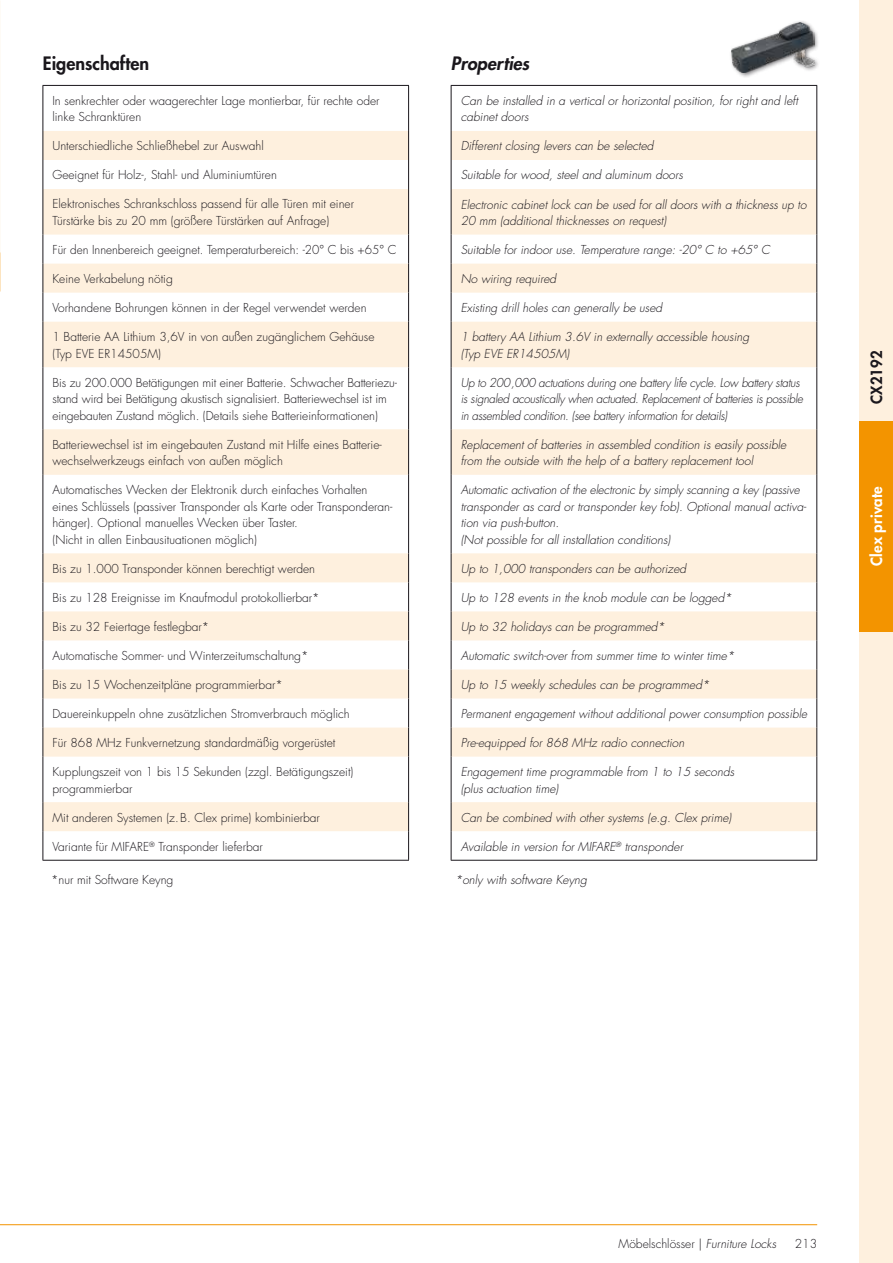
<style>
.page{position:relative;width:893px;height:1263px;background:#fff}
.page>*{position:absolute;margin:0;border:0;box-sizing:border-box;transform-origin:0 0}
.t1{font:800 18px "Futura Std";color:#1a171c}
.t2{font:italic 800 18px "Futura Std";color:#1a171c}
.t3{font:800 15px "Futura Std";letter-spacing:.01em;color:#fff}
.t4{font:800 15px "Futura Std";letter-spacing:.01em;color:#1a171c}
.t5{font:300 12px/16.5px "Futura Std";color:#1a171c}
.t6{font:italic 300 12px/16.5px "Futura Std";color:#1a171c}
.t7{font:italic 300 12px/16.5px "Futura Std";letter-spacing:-.02em;color:#1a171c;scale:.96 1}
.s1{font-style:italic}
</style>
<div class="page">
<div style="left:859px;top:0;width:34px;height:1263px;background:#fef0de"></div>
<div style="left:859px;top:421px;width:34px;height:210px;background:#f39400"></div>
<hr style="left:0;top:1224px;width:817px;height:1px;background:#f39400">
<svg style="left:452px;top:131px;width:364px;height:700px"></svg>
<hr style="left:451px;top:85px;width:366px;height:1px;background:#1a171c">
<hr style="left:451px;top:86px;width:1px;height:45px;background:#1a171c">
<svg style="left:451px;top:131px;width:1px;height:58px"></svg>
<hr style="left:451px;top:189px;width:1px;height:46px;background:#1a171c">
<svg style="left:451px;top:235px;width:1px;height:87px"></svg>
<hr style="left:451px;top:322px;width:1px;height:45px;background:#1a171c">
<hr style="left:451px;top:367px;width:1px;height:62px;background:#1a171c">
<hr style="left:451px;top:429px;width:1px;height:46px;background:#1a171c">
<hr style="left:451px;top:475px;width:1px;height:78px;background:#1a171c">
<svg style="left:451px;top:553px;width:1px;height:174px"></svg>
<hr style="left:451px;top:727px;width:1px;height:30px;background:#1a171c">
<hr style="left:451px;top:757px;width:1px;height:45px;background:#1a171c">
<svg style="left:451px;top:802px;width:1px;height:58px"></svg>
<hr style="left:816px;top:86px;width:1px;height:45px;background:#1a171c">
<svg style="left:816px;top:131px;width:1px;height:58px"></svg>
<hr style="left:816px;top:189px;width:1px;height:46px;background:#1a171c">
<svg style="left:816px;top:235px;width:1px;height:87px"></svg>
<hr style="left:816px;top:322px;width:1px;height:45px;background:#1a171c">
<hr style="left:816px;top:367px;width:1px;height:62px;background:#1a171c">
<hr style="left:816px;top:429px;width:1px;height:46px;background:#1a171c">
<hr style="left:816px;top:475px;width:1px;height:78px;background:#1a171c">
<svg style="left:816px;top:553px;width:1px;height:174px"></svg>
<hr style="left:816px;top:727px;width:1px;height:30px;background:#1a171c">
<hr style="left:816px;top:757px;width:1px;height:45px;background:#1a171c">
<svg style="left:816px;top:802px;width:1px;height:58px"></svg>
<hr style="left:451px;top:860px;width:366px;height:1px;background:#1a171c">
<svg style="left:44px;top:131px;width:364px;height:700px"></svg>
<hr style="left:43px;top:85px;width:366px;height:1px;background:#1a171c">
<hr style="left:43px;top:86px;width:1px;height:45px;background:#1a171c">
<svg style="left:43px;top:131px;width:1px;height:58px"></svg>
<hr style="left:43px;top:189px;width:1px;height:46px;background:#1a171c">
<svg style="left:43px;top:235px;width:1px;height:87px"></svg>
<hr style="left:43px;top:322px;width:1px;height:45px;background:#1a171c">
<hr style="left:43px;top:367px;width:1px;height:62px;background:#1a171c">
<hr style="left:43px;top:429px;width:1px;height:46px;background:#1a171c">
<hr style="left:43px;top:475px;width:1px;height:78px;background:#1a171c">
<svg style="left:43px;top:553px;width:1px;height:174px"></svg>
<hr style="left:43px;top:727px;width:1px;height:30px;background:#1a171c">
<hr style="left:43px;top:757px;width:1px;height:45px;background:#1a171c">
<svg style="left:43px;top:802px;width:1px;height:58px"></svg>
<hr style="left:43px;top:860px;width:366px;height:1px;background:#1a171c">
<hr style="left:408px;top:86px;width:1px;height:45px;background:#1a171c">
<svg style="left:408px;top:131px;width:1px;height:58px"></svg>
<hr style="left:408px;top:189px;width:1px;height:46px;background:#1a171c">
<svg style="left:408px;top:235px;width:1px;height:87px"></svg>
<hr style="left:408px;top:322px;width:1px;height:45px;background:#1a171c">
<hr style="left:408px;top:367px;width:1px;height:62px;background:#1a171c">
<hr style="left:408px;top:429px;width:1px;height:46px;background:#1a171c">
<hr style="left:408px;top:475px;width:1px;height:78px;background:#1a171c">
<svg style="left:408px;top:553px;width:1px;height:174px"></svg>
<hr style="left:408px;top:727px;width:1px;height:30px;background:#1a171c">
<hr style="left:408px;top:757px;width:1px;height:45px;background:#1a171c">
<svg style="left:408px;top:802px;width:1px;height:58px"></svg>
<div style="left:729px;top:20px;width:91px;height:59px;background:#1a171c;opacity:.6"></div>
<img style="left:731px;top:23px;width:83px;height:49px">
<h1 class="t1" style="left:43px;top:52px;width:108px">Eigenschaften</h1>
<h1 class="t2" style="left:451px;top:52px;width:80px">Properties</h1>
<p class="t5" style="left:52px;top:93px;width:329px">In senkrechter oder waagerechter Lage montierbar, für rechte oder linke Schranktüren</p>
<p class="t5" style="left:52px;top:138px;width:213px">Unterschiedliche Schließhebel zur Auswahl</p>
<p class="t5" style="left:52px;top:167px;width:226px">Geeignet für Holz-, Stahl- und Aluminiumtüren</p>
<p class="t5" style="left:52px;top:196px;width:303px">Elektronisches Schrankschloss passend für alle Türen mit einer<br>Türstärke bis zu 20 mm (größere Türstärken auf Anfrage)</p>
<p class="t5" style="left:52px;top:242px;width:346px">Für den Innenbereich geeignet. Temperaturbereich: -20° C bis +65° C</p>
<p class="t5" style="left:52px;top:271px;width:122px">Keine Verkabelung nötig</p>
<p class="t5" style="left:52px;top:300px;width:316px">Vorhandene Bohrungen können in der Regel verwendet werden</p>
<p class="t5" style="left:52px;top:329px;width:324px">1 Batterie AA Lithium 3,6V in von außen zugänglichem Gehäuse (Typ EVE ER14505M)</p>
<p class="t5" style="left:52px;top:374px;width:346px">Bis zu 200.000 Betätigungen mit einer Batterie. Schwacher Batteriezu&shy;stand wird bei Betätigung akustisch signalisiert. Batteriewechsel ist im eingebauten Zustand möglich. (Details siehe Batterieinformationen)</p>
<p class="t5" style="left:52px;top:436px;width:331px">Batteriewechsel ist im eingebauten Zustand mit Hilfe eines Batterie&shy;wechselwerkzeugs einfach von außen möglich</p>
<p class="t5" style="left:52px;top:482px;width:341px">Automatisches Wecken der Elektronik durch einfaches Vorhalten eines Schlüssels (passiver Transponder als Karte oder Transponderan&shy;hänger). Optional manuelles Wecken über Taster.<br>(Nicht in allen Einbausituationen möglich)</p>
<p class="t5" style="left:52px;top:560px;width:264px">Bis zu 1.000 Transponder können berechtigt werden</p>
<p class="t5" style="left:52px;top:589px;width:269px">Bis zu 128 Ereignisse im Knaufmodul protokollierbar*</p>
<p class="t5" style="left:52px;top:619px;width:158px">Bis zu 32 Feiertage festlegbar*</p>
<p class="t5" style="left:52px;top:648px;width:258px">Automatische Sommer- und Winterzeitumschaltung*</p>
<p class="t5" style="left:52px;top:677px;width:232px">Bis zu 15 Wochenzeitpläne programmierbar*</p>
<p class="t5" style="left:52px;top:706px;width:299px">Dauereinkuppeln ohne zusätzlichen Stromverbrauch möglich</p>
<p class="t5" style="left:52px;top:735px;width:284px">Für 868 MHz Funkvernetzung standardmäßig vorgerüstet</p>
<p class="t5" style="left:52px;top:764px;width:302px">Kupplungszeit von 1 bis 15 Sekunden (zzgl. Betätigungszeit) programmierbar</p>
<p class="t5" style="left:52px;top:809px;width:269px">Mit anderen Systemen (z.B. Clex prime) kombinierbar</p>
<p class="t5" style="left:52px;top:838px;width:212px">Variante für MIFARE<sup>®</sup> Transponder lieferbar</p>
<p class="t5" style="left:51px;top:871px;width:124px">*nur mit Software Keyng</p>
<p class="t6" style="left:455px;top:871px;width:133px">*only with software Keyng</p>
<p class="t6" style="left:461px;top:93px;width:339px">Can be installed in a vertical or horizontal position, for right and left cabinet doors</p>
<p class="t6" style="left:461px;top:138px;width:194px">Different closing levers can be selected</p>
<p class="t6" style="left:461px;top:167px;width:224px">Suitable for wood, steel and aluminum doors</p>
<p class="t6" style="left:461px;top:196px;width:347px">Electronic cabinet lock can be used for all doors with a thickness up to<br>20 mm (additional thicknesses on request)</p>
<p class="t6" style="left:461px;top:242px;width:311px">Suitable for indoor use. Temperature range: -20° C to +65° C</p>
<p class="t6" style="left:461px;top:271px;width:97px">No wiring required</p>
<p class="t6" style="left:461px;top:300px;width:203px">Existing drill holes can generally be used</p>
<p class="t6" style="left:461px;top:329px;width:290px">1 battery AA Lithium 3.6V in externally accessible housing (Typ EVE ER14505M)</p>
<p class="t7" style="left:461px;top:374px;width:358px">Up to 200,000 actuations during one battery life cycle. Low battery status is signaled acoustically when actuated. Replacement of batteries is possible in assembled condition. (see battery information for details)</p>
<p class="t6" style="left:461px;top:436px;width:327px">Replacement of batteries in assembled condition is easily possible from the outside with the help of a battery replacement tool</p>
<p class="t6" style="left:461px;top:482px;width:347px">Automatic activation of the electronic by simply scanning a key (passive transponder as card or transponder key fob). Optional manual activa&shy;tion via push-button.<br>(Not possible for all installation conditions)</p>
<p class="t6" style="left:461px;top:560px;width:227px">Up to 1,000 transponders can be authorized</p>
<p class="t6" style="left:461px;top:590px;width:273px">Up to 128 events in the knob module can be logged*</p>
<p class="t6" style="left:461px;top:619px;width:206px">Up to 32 holidays can be programmed*</p>
<p class="t6" style="left:461px;top:648px;width:275px">Automatic switch-over from summer time to winter time*</p>
<p class="t6" style="left:461px;top:677px;width:250px">Up to 15 weekly schedules can be programmed*</p>
<p class="t6" style="left:461px;top:706px;width:348px">Permanent engagement without additional power consumption possible</p>
<p class="t6" style="left:461px;top:735px;width:225px">Pre-equipped for 868 MHz radio connection</p>
<p class="t6" style="left:461px;top:764px;width:275px">Engagement time programmable from 1 to 15 seconds (plus actuation time)</p>
<p class="t6" style="left:461px;top:809px;width:272px">Can be combined with other systems (e.g. Clex prime)</p>
<p class="t6" style="left:461px;top:838px;width:224px">Available in version for MIFARE<sup>®</sup> transponder</p>
<p class="t4" style="left:867px;top:404px;width:55px;rotate:-90deg">CX2192</p>
<p class="t3" style="left:867px;top:566px;width:81px;rotate:-90deg">Clex private</p>
<p class="t5" style="left:619px;top:1236px;width:159px">Möbelschlösser | <span class="s1">Furniture Locks</span></p>
<p class="t5" style="left:795px;top:1236px;width:24px">213</p>
</div>
